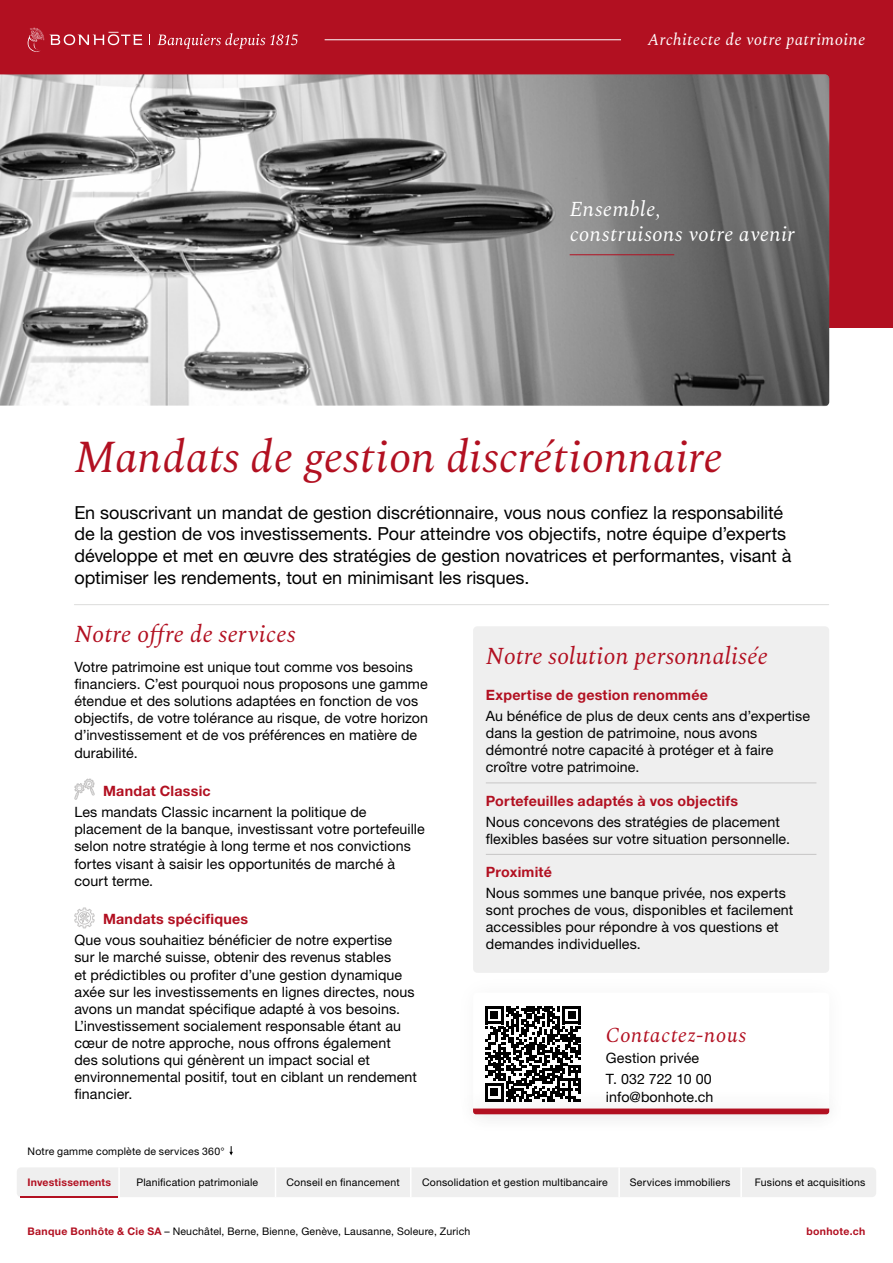
<style>
.page{position:relative;width:893px;height:1263px;background:#fff}
.page>*{position:absolute;margin:0;border:0;box-sizing:border-box;transform-origin:0 0}
.t1{font:italic 45px "Spectral";color:#b21021}
.t2{font:italic 24px "Spectral";color:#b21021}
.t3{font:italic 21px/25.2px "Spectral";letter-spacing:.02em;color:#fff}
.t4{font:italic 21px "Spectral";letter-spacing:.025em;color:#b21021}
.t5{font:18px/21.6px "Helvetica Neue LT Std";letter-spacing:-.005em;color:#000}
.t6{font:italic 16.5px "Spectral";letter-spacing:.025em;color:#fff}
.t7{font:14.25px/17.1px "Helvetica Neue LT Std";letter-spacing:.005em;color:#000}
.t8{font:700 14.25px "Helvetica Neue LT Std";letter-spacing:.015em;color:#b21021}
.t9{font:10.5px "Helvetica Neue LT Std";letter-spacing:.02em;color:#000}
.t10{font:700 10.5px "Helvetica Neue LT Std";letter-spacing:.02em;color:#b21021}
.s1{font-weight:700;color:#b21021}
</style>
<div class="page">
<div style="left:0;top:0;width:893px;height:327px;background:#b21021"></div>
<div style="left:17px;top:1167px;width:859px;height:30px;background:#efefef;border-radius:4px"></div>
<div style="left:455px;top:1088px;width:393px;height:46px;background:#fbfbfb"></div>
<svg style="left:473px;top:1108px;width:356px;height:6px"></svg>
<hr style="left:118px;top:1167px;width:2px;height:30px;background:#fff">
<hr style="left:275px;top:1167px;width:1px;height:30px;background:#fff">
<hr style="left:410px;top:1167px;width:1px;height:30px;background:#fff">
<hr style="left:618px;top:1167px;width:2px;height:30px;background:#fff">
<hr style="left:740px;top:1167px;width:2px;height:30px;background:#fff">
<div style="left:473px;top:626px;width:356px;height:347px;background:#efefef;border-radius:4px"></div>
<hr style="left:486px;top:782px;width:330px;height:1px;background:#c7c6c6">
<hr style="left:486px;top:854px;width:330px;height:1px;background:#c7c6c6">
<hr style="left:20px;top:1196px;width:98px;height:1px;background:#b21021">
<img style="left:0;top:74px;width:829px;height:332px">
<svg style="left:327px;top:74px;width:502px;height:332px"></svg>
<hr style="left:570px;top:254px;width:104px;height:1px;background:#b21021">
<svg style="left:74px;top:907px;width:21px;height:21px"></svg>
<svg style="left:74px;top:778px;width:21px;height:22px"></svg>
<svg style="left:485px;top:1006px;width:96px;height:95px"></svg>
<hr style="left:74px;top:604px;width:755px;height:1px;background:#e0e0df">
<svg style="left:50px;top:32px;width:92px;height:13px"></svg>
<svg style="left:157px;top:33px;width:141px;height:16px"></svg>
<svg style="left:27px;top:28px;width:17px;height:24px"></svg>
<hr style="left:325px;top:39px;width:296px;height:1px;background:#fff">
<svg style="left:229px;top:1146px;width:4px;height:9px"></svg>
<p class="t6" style="left:648px;top:28px;width:219px">Architecte de votre patrimoine</p>
<h3 class="t3" style="left:570px;top:195px;width:227px">Ensemble,<br>construisons votre avenir</h3>
<h1 class="t1" style="left:74px;top:424px;width:650px">Mandats de gestion discrétionnaire</h1>
<p class="t5" style="left:74px;top:501px;width:719px">En souscrivant un mandat de gestion discrétionnaire, vous nous confiez la responsabilité de la gestion de vos investissements. Pour atteindre vos objectifs, notre équipe d’experts développe et met en œuvre des stratégies de gestion novatrices et performantes, visant à optimiser les rendements, tout en minimisant les risques.</p>
<h2 class="t2" style="left:74px;top:617px;width:223px">Notre offre de services</h2>
<p class="t7" style="left:74px;top:658px;width:355px">Votre patrimoine est unique tout comme vos besoins financiers. C’est pourquoi nous proposons une gamme étendue et des solutions adaptées en fonction de vos objectifs, de votre tolérance au risque, de votre horizon d’investissement et de vos préférences en matière de durabilité.</p>
<p class="t8" style="left:103px;top:782px;width:109px">Mandat Classic</p>
<p class="t7" style="left:74px;top:803px;width:352px">Les mandats Classic incarnent la politique de placement de la banque, investissant votre portefeuille selon notre stratégie à long terme et nos convictions fortes visant à saisir les opportunités de marché à court terme.</p>
<p class="t8" style="left:103px;top:910px;width:147px">Mandats spécifiques</p>
<p class="t7" style="left:74px;top:931px;width:344px">Que vous souhaitiez bénéficier de notre expertise<br>sur le marché suisse, obtenir des revenus stables<br>et prédictibles ou profiter d’une gestion dynamique axée sur les investissements en lignes directes, nous avons un mandat spécifique adapté à vos besoins.<br>L’investissement socialement responsable étant au cœur de notre approche, nous offrons également des solutions qui génèrent un impact social et environnemental positif, tout en ciblant un rendement financier.</p>
<p class="t9" style="left:28px;top:1145px;width:198px">Notre gamme complète de services 360°</p>
<h2 class="t2" style="left:486px;top:639px;width:284px">Notre solution personnalisée</h2>
<p class="t8" style="left:486px;top:686px;width:224px">Expertise de gestion renommée</p>
<p class="t7" style="left:486px;top:707px;width:326px">Au bénéfice de plus de deux cents ans d’expertise dans la gestion de patrimoine, nous avons démontré notre capacité à protéger et à faire croître votre patrimoine.</p>
<p class="t8" style="left:486px;top:792px;width:254px">Portefeuilles adaptés à vos objectifs</p>
<p class="t7" style="left:486px;top:813px;width:306px">Nous concevons des stratégies de placement flexibles basées sur votre situation personnelle.</p>
<p class="t8" style="left:486px;top:863px;width:68px">Proximité</p>
<p class="t7" style="left:486px;top:884px;width:309px">Nous sommes une banque privée, nos experts sont proches de vous, disponibles et facilement accessibles pour répondre à vos questions et demandes individuelles.</p>
<h3 class="t4" style="left:606px;top:1019px;width:142px">Contactez-nous</h3>
<p class="t7" style="left:606px;top:1047px;width:107px;line-height:21.3px">Gestion privée<br>T. 032 722 10 00</p>
<p class="t7" style="left:606px;top:1088px;width:109px">info@bonhote.ch</p>
<p class="t10" style="left:28px;top:1176px;width:85px">Investissements</p>
<p class="t9" style="left:136px;top:1176px;width:123px">Planification patrimoniale</p>
<p class="t9" style="left:287px;top:1176px;width:115px">Conseil en financement</p>
<p class="t9" style="left:422px;top:1176px;width:187px">Consolidation et gestion multibancaire</p>
<p class="t9" style="left:630px;top:1176px;width:102px">Services immobiliers</p>
<p class="t9" style="left:755px;top:1176px;width:112px">Fusions et acquisitions</p>
<p class="t9" style="left:28px;top:1225px;width:444px"><span class="s1">Banque Bonhôte &amp; Cie SA</span> – Neuchâtel, Berne, Bienne, Genève, Lausanne, Soleure, Zurich</p>
<p class="t10" style="left:807px;top:1225px;width:60px">bonhote.ch</p>
</div>
